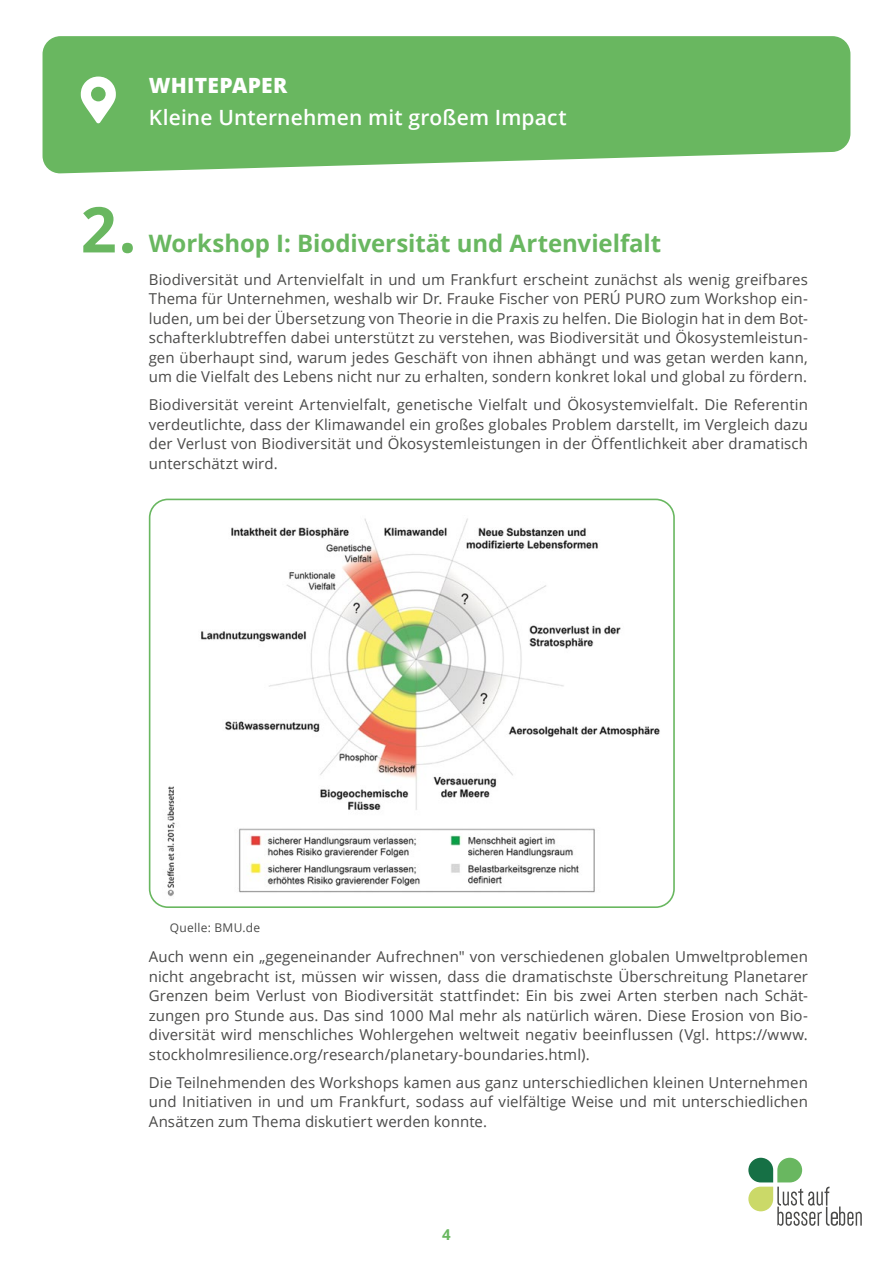
<style>
.page{position:relative;width:893px;height:1263px;background:#fff}
.page>*{position:absolute;margin:0;border:0;box-sizing:border-box;transform-origin:0 0}
.Zwischenhead_1_GRÜN{font:700 63px "Open Sans";color:#69b760}
.Zwischenhead_1_GRÜN-2{font:700 24px "Open Sans";letter-spacing:-.005em;color:#69b760}
.t1{font:600 21px "Open Sans";letter-spacing:.005em;color:#fff}
.t2{font:800 21px "Open Sans";letter-spacing:.015em;color:#fff}
.Fliesstext{font:15px/19.5px "Open Sans";letter-spacing:.005em;color:#4a4a49;text-align:justify}
.t3{font:700 15px "Open Sans";color:#69b760}
.Fliesstext-2{font:12px "Open Sans";letter-spacing:.025em;color:#4a4a49}
</style>
<div class="page">
<svg style="left:43px;top:36px;width:807px;height:138px;background:#76bd6d"></svg>
<svg style="left:81px;top:77px;width:35px;height:46px"></svg>
<svg style="left:748px;top:1158px;width:114px;height:68px"></svg>
<img style="left:162px;top:499px;width:510px;height:401px">
<div style="left:149px;top:499px;width:526px;height:409px;border:2px solid #69b760;border-radius:18px"></div>
<h3 class="t2" style="left:149px;top:69px;width:140px">WHITEPAPER</h3>
<h3 class="t1" style="left:149px;top:103px;width:419px">Kleine Unternehmen mit großem Impact</h3>
<h3 class="Zwischenhead_1_GRÜN" style="left:81px;top:185px;width:57px">2.</h3>
<h3 class="Zwischenhead_1_GRÜN-2" style="left:149px;top:227px;width:514px">Workshop I: Biodiversität und Artenvielfalt</h3>
<p class="Fliesstext" style="left:149px;top:269px;width:661px">Biodiversität und Artenvielfalt in und um Frankfurt erscheint zunächst als wenig greifbares Thema für Unternehmen, weshalb wir Dr. Frauke Fischer von PERÚ PURO zum Workshop ein&shy;luden, um bei der Übersetzung von Theorie in die Praxis zu helfen. Die Biologin hat in dem Bot&shy;schafterklubtreffen dabei unterstützt zu verstehen, was Biodiversität und Ökosystemleistun&shy;gen überhaupt sind, warum jedes Geschäft von ihnen abhängt und was getan werden kann, um die Vielfalt des Lebens nicht nur zu erhalten, sondern konkret lokal und global zu fördern.</p>
<p class="Fliesstext" style="left:149px;top:394px;width:661px">Biodiversität vereint Artenvielfalt, genetische Vielfalt und Ökosystemvielfalt. Die Referentin verdeutlichte, dass der Klimawandel ein großes globales Problem darstellt, im Vergleich dazu der Verlust von Biodiversität und Ökosystemleistungen in der Öffentlichkeit aber dramatisch unterschätzt wird.</p>
<p class="Fliesstext-2" style="left:170px;top:919px;width:92px">Quelle: BMU.de</p>
<p class="Fliesstext" style="left:149px;top:946px;width:661px">Auch wenn ein „gegeneinander Aufrechnen" von verschiedenen globalen Umweltproblemen nicht angebracht ist, müssen wir wissen, dass die dramatischste Überschreitung Planetarer Grenzen beim Verlust von Biodiversität stattfindet: Ein bis zwei Arten sterben nach Schät&shy;zungen pro Stunde aus. Das sind 1000 Mal mehr als natürlich wären. Diese Erosion von Bio&shy;diversität wird menschliches Wohlergehen weltweit negativ beeinflussen (Vgl. https://www. stockholmresilience.org/research/planetary-boundaries.html).</p>
<p class="Fliesstext" style="left:149px;top:1072px;width:661px">Die Teilnehmenden des Workshops kamen aus ganz unterschiedlichen kleinen Unternehmen und Initiativen in und um Frankfurt, sodass auf vielfältige Weise und mit unterschiedlichen Ansätzen zum Thema diskutiert werden konnte.</p>
<p class="t3" style="left:442px;top:1224px;width:10px">4</p>
</div>
